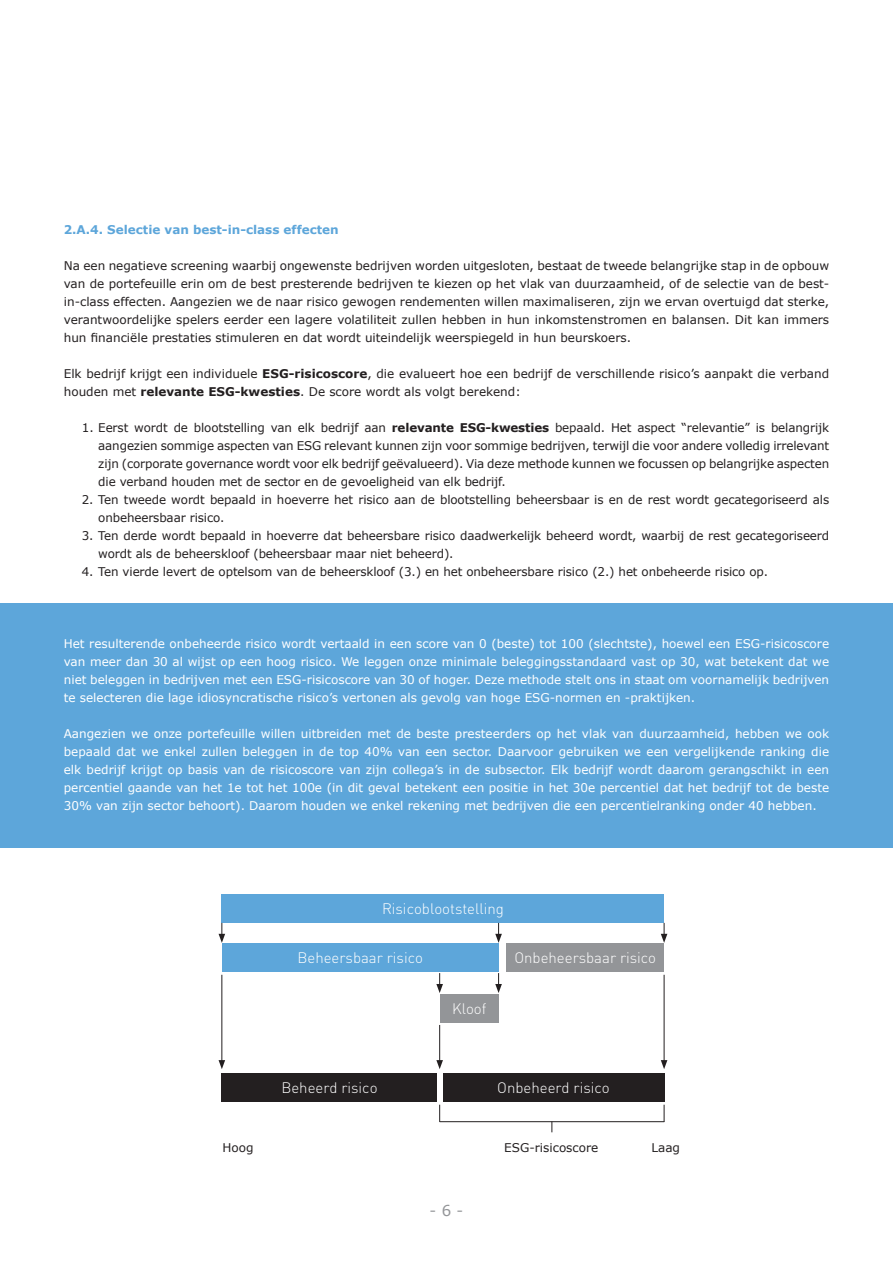
<style>
.page{position:relative;width:893px;height:1263px;background:#fff}
.page>*{position:absolute;margin:0;border:0;box-sizing:border-box;transform-origin:0 0}
.t1{font:300 15px "DIN";color:#fff}
.t2{font:15px "Verdana";color:#939598}
.t3{font:12px/18px "Verdana";letter-spacing:-.01em;color:#231f20}
.t4{font:12px/18px "Verdana";color:#fff;text-align:justify}
.t5{font:700 12px "Verdana";color:#5da6da}
.s1{font-weight:700}
</style>
<div class="page">
<div style="left:0;top:603px;width:893px;height:245px;background:#5da6da"></div>
<div style="left:222px;top:894px;width:442px;height:29px;background:#5da6da"></div>
<div style="left:222px;top:1073px;width:215px;height:29px;background:#231f20"></div>
<div style="left:440px;top:994px;width:59px;height:28px;background:#939598"></div>
<div style="left:222px;top:943px;width:277px;height:28px;background:#5da6da"></div>
<div style="left:507px;top:943px;width:157px;height:28px;background:#939598"></div>
<div style="left:443px;top:1073px;width:221px;height:29px;background:#231f20"></div>
<hr style="left:664px;top:975px;width:1px;height:87px;background:#231f20">
<svg style="left:661px;top:1060px;width:6px;height:9px"></svg>
<hr style="left:222px;top:975px;width:1px;height:87px;background:#231f20">
<svg style="left:219px;top:1060px;width:6px;height:9px"></svg>
<hr style="left:439px;top:1025px;width:1px;height:37px;background:#231f20">
<svg style="left:436px;top:1060px;width:7px;height:9px"></svg>
<svg style="left:439px;top:1105px;width:1px;height:17px"></svg>
<svg style="left:664px;top:1105px;width:1px;height:17px"></svg>
<hr style="left:440px;top:1121px;width:224px;height:1px;background:#231f20">
<svg style="left:436px;top:973px;width:7px;height:20px"></svg>
<svg style="left:495px;top:973px;width:7px;height:20px"></svg>
<svg style="left:661px;top:923px;width:6px;height:20px"></svg>
<svg style="left:495px;top:923px;width:7px;height:20px"></svg>
<svg style="left:219px;top:923px;width:6px;height:20px"></svg>
<p class="t5" style="left:64px;top:222px;width:276px">2.A.4. Selectie van best-in-class effecten</p>
<p class="t3" style="left:64px;top:257px;width:767px;text-align:justify">Na een negatieve screening waarbij ongewenste bedrijven worden uitgesloten, bestaat de tweede belangrijke stap in de opbouw van de portefeuille erin om de best presterende bedrijven te kiezen op het vlak van duurzaamheid, of de selectie van de best&shy;in-class effecten. Aangezien we de naar risico gewogen rendementen willen maximaliseren, zijn we ervan overtuigd dat sterke, verantwoordelijke spelers eerder een lagere volatiliteit zullen hebben in hun inkomstenstromen en balansen. Dit kan immers hun financiële prestaties stimuleren en dat wordt uiteindelijk weerspiegeld in hun beurskoers.</p>
<p class="t3" style="left:64px;top:365px;width:767px">Elk bedrijf krijgt een individuele <span class="s1">ESG-risicoscore</span>, die evalueert hoe een bedrijf de verschillende risico’s aanpakt die verband houden met <span class="s1">relevante ESG-kwesties</span>. De score wordt als volgt berekend:</p>
<p class="t3" style="left:98px;top:419px;width:732px;text-align:justify;text-indent:-16px">1. Eerst wordt de blootstelling van elk bedrijf aan <span class="s1">relevante ESG-kwesties</span> bepaald. Het aspect “relevantie” is belangrijk aangezien sommige aspecten van ESG relevant kunnen zijn voor sommige bedrijven, terwijl die voor andere volledig irrelevant zijn (corporate governance wordt voor elk bedrijf geëvalueerd). Via deze methode kunnen we focussen op belangrijke aspecten die verband houden met de sector en de gevoeligheid van elk bedrijf.</p>
<p class="t3" style="left:98px;top:491px;width:732px;text-indent:-17px">2. Ten tweede wordt bepaald in hoeverre het risico aan de blootstelling beheersbaar is en de rest wordt gecategoriseerd als onbeheersbaar risico.</p>
<p class="t3" style="left:98px;top:527px;width:732px;text-indent:-17px">3. Ten derde wordt bepaald in hoeverre dat beheersbare risico daadwerkelijk beheerd wordt, waarbij de rest gecategoriseerd wordt als de beheerskloof (beheersbaar maar niet beheerd).</p>
<p class="t3" style="left:82px;top:563px;width:688px">4. Ten vierde levert de optelsom van de beheerskloof (3.) en het onbeheersbare risico (2.) het onbeheerde risico op.</p>
<p class="t4" style="left:64px;top:635px;width:767px">Het resulterende onbeheerde risico wordt vertaald in een score van 0 (beste) tot 100 (slechtste), hoewel een ESG-risicoscore van meer dan 30 al wijst op een hoog risico. We leggen onze minimale beleggingsstandaard vast op 30, wat betekent dat we niet beleggen in bedrijven met een ESG-risicoscore van 30 of hoger. Deze methode stelt ons in staat om voornamelijk bedrijven te selecteren die lage idiosyncratische risico’s vertonen als gevolg van hoge ESG-normen en -praktijken.</p>
<p class="t4" style="left:64px;top:725px;width:767px">Aangezien we onze portefeuille willen uitbreiden met de beste presteerders op het vlak van duurzaamheid, hebben we ook bepaald dat we enkel zullen beleggen in de top 40% van een sector. Daarvoor gebruiken we een vergelijkende ranking die elk bedrijf krijgt op basis van de risicoscore van zijn collega’s in de subsector. Elk bedrijf wordt daarom gerangschikt in een percentiel gaande van het 1e tot het 100e (in dit geval betekent een positie in het 30e percentiel dat het bedrijf tot de beste 30% van zijn sector behoort). Daarom houden we enkel rekening met bedrijven die een percentielranking onder 40 hebben.</p>
<p class="t1" style="left:382px;top:899px;width:123px">Risicoblootstelling</p>
<p class="t1" style="left:297px;top:948px;width:127px">Beheersbaar risico</p>
<p class="t1" style="left:514px;top:948px;width:143px">Onbeheersbaar risico</p>
<p class="t1" style="left:281px;top:1078px;width:98px">Beheerd risico</p>
<p class="t1" style="left:452px;top:999px;width:36px">Kloof</p>
<p class="t1" style="left:497px;top:1078px;width:114px">Onbeheerd risico</p>
<p class="t3" style="left:223px;top:1139px;width:33px">Hoog</p>
<p class="t3" style="left:504px;top:1139px;width:96px">ESG-risicoscore</p>
<p class="t3" style="left:651px;top:1139px;width:30px">Laag</p>
<p class="t2" style="left:430px;top:1200px;width:35px">- 6 -</p>
</div>
